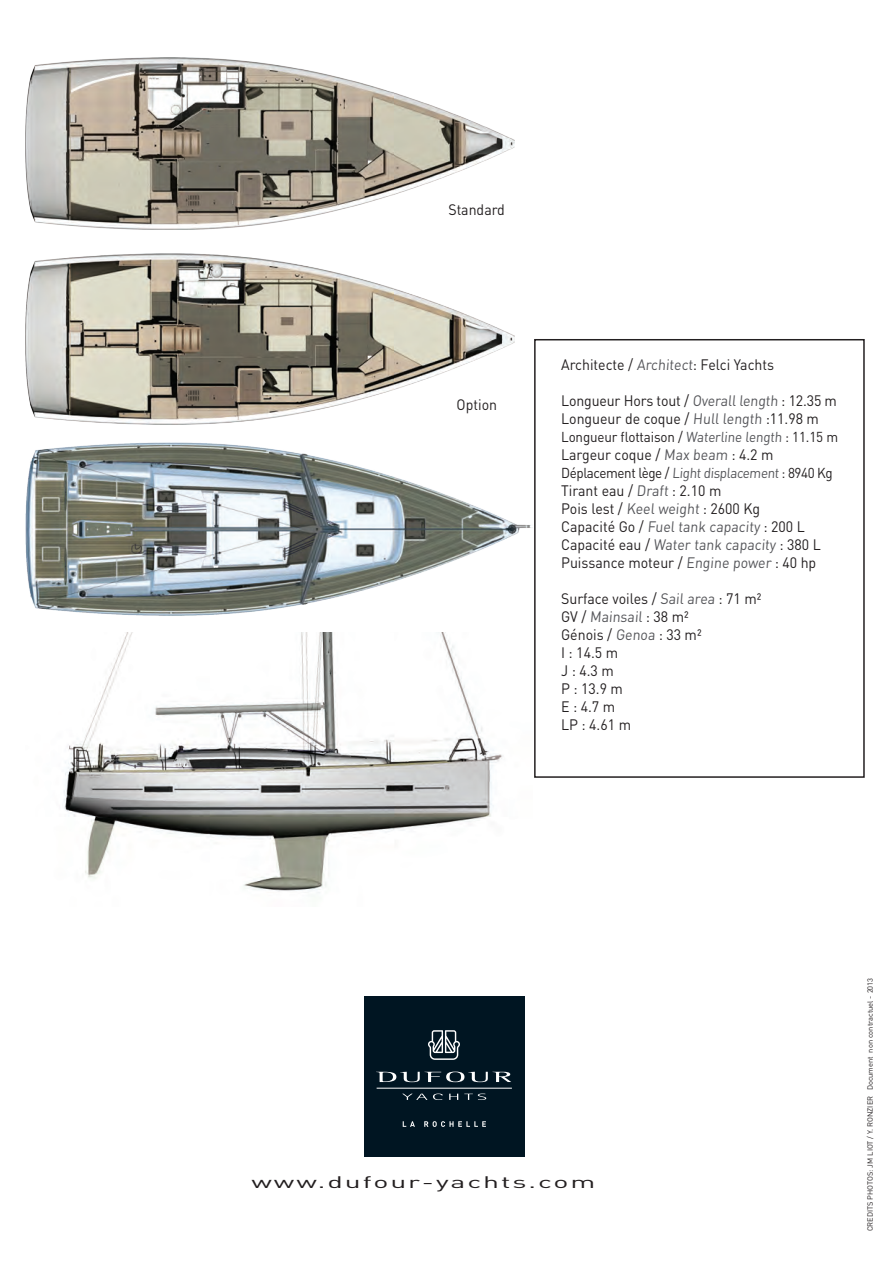
<style>
.page{position:relative;width:893px;height:1263px;background:#fff}
.page>*{position:absolute;margin:0;border:0;box-sizing:border-box;transform-origin:0 0}
.t1{font:16.5px "DINOT";letter-spacing:.07em;color:#231f20;scale:1.72 1}
.t2{font:15px/18px "DINOT";color:#231f20;scale:.94 1}
.t3{font:14.25px "DINOT";letter-spacing:-.02em;color:#231f20;scale:.94 1}
.t4{font:7.5px "DINOT";color:#231f20}
.s1{color:#55565a}
</style>
<div class="page">
<div style="left:534px;top:339px;width:331px;height:439px;border:2px solid #231f20"></div>
<div style="left:364px;top:996px;width:160px;height:160px;background:#001522"></div>
<svg style="left:376px;top:1071px;width:135px;height:11px"></svg>
<svg style="left:402px;top:1094px;width:25px;height:6px"></svg>
<svg style="left:433px;top:1093px;width:10px;height:7px"></svg>
<svg style="left:449px;top:1094px;width:9px;height:6px"></svg>
<svg style="left:464px;top:1093px;width:22px;height:7px"></svg>
<hr style="left:377px;top:1088px;width:135px;height:1px;background:#fff">
<svg style="left:428px;top:1030px;width:32px;height:30px"></svg>
<svg style="left:403px;top:1121px;width:12px;height:6px"></svg>
<svg style="left:424px;top:1121px;width:62px;height:6px"></svg>
<img style="left:25px;top:58px;width:489px;height:171px">
<img style="left:25px;top:442px;width:507px;height:174px">
<img style="left:64px;top:633px;width:439px;height:260px">
<img style="left:25px;top:253px;width:489px;height:172px">
<p class="t2" style="left:448px;top:200px;width:62px">Standard</p>
<p class="t2" style="left:457px;top:395px;width:45px">Option</p>
<p class="t2" style="left:561px;top:355px;width:228px">Architecte / <span class="s1">Architect</span>: Felci Yachts</p>
<p class="t2" style="left:561px;top:391px;width:295px">Longueur Hors tout / <span class="s1">Overall length</span> : 12.35 m<br>Longueur de coque / <span class="s1">Hull length</span> :11.98 m</p>
<p class="t3" style="left:561px;top:428px;width:296px">Longueur flottaison / <span class="s1">Waterline length</span> : 11.15 m</p>
<p class="t2" style="left:561px;top:445px;width:227px">Largeur coque / <span class="s1">Max beam</span> : 4.2 m</p>
<p class="t3" style="left:561px;top:464px;width:290px">Déplacement lège / <span class="s1">Lightdisplacement</span>: 8940 Kg</p>
<p class="t2" style="left:561px;top:481px;width:278px">Tirant eau / <span class="s1">Draft</span> : 2.10 m<br>Pois lest / <span class="s1">Keel weight</span> : 2600 Kg<br>Capacité Go / <span class="s1">Fuel tank capacity</span> : 200 L Capacité eau / <span class="s1">Water tank capacity</span> : 380 L Puissance moteur / <span class="s1">Engine power</span> : 40 hp</p>
<p class="t2" style="left:561px;top:589px;width:214px">Surface voiles / <span class="s1">Sail area</span> : 71 m²<br>GV / <span class="s1">Mainsail</span> : 38 m²<br>Génois / <span class="s1">Genoa</span> : 33 m²<br>I : 14.5 m<br>J:4.3m<br>P : 13.9 m<br>E:4.7m<br>LP : 4.61 m</p>
<p class="t1" style="left:251px;top:1171px;width:202px">www.dufour-yachts.com</p>
<p class="t4" style="left:865px;top:1231px;width:255px;rotate:-90deg">CREDITS PHOTOS: JM LIOT / Y. RONZIER Document non contractuel - 2013</p>
</div>
